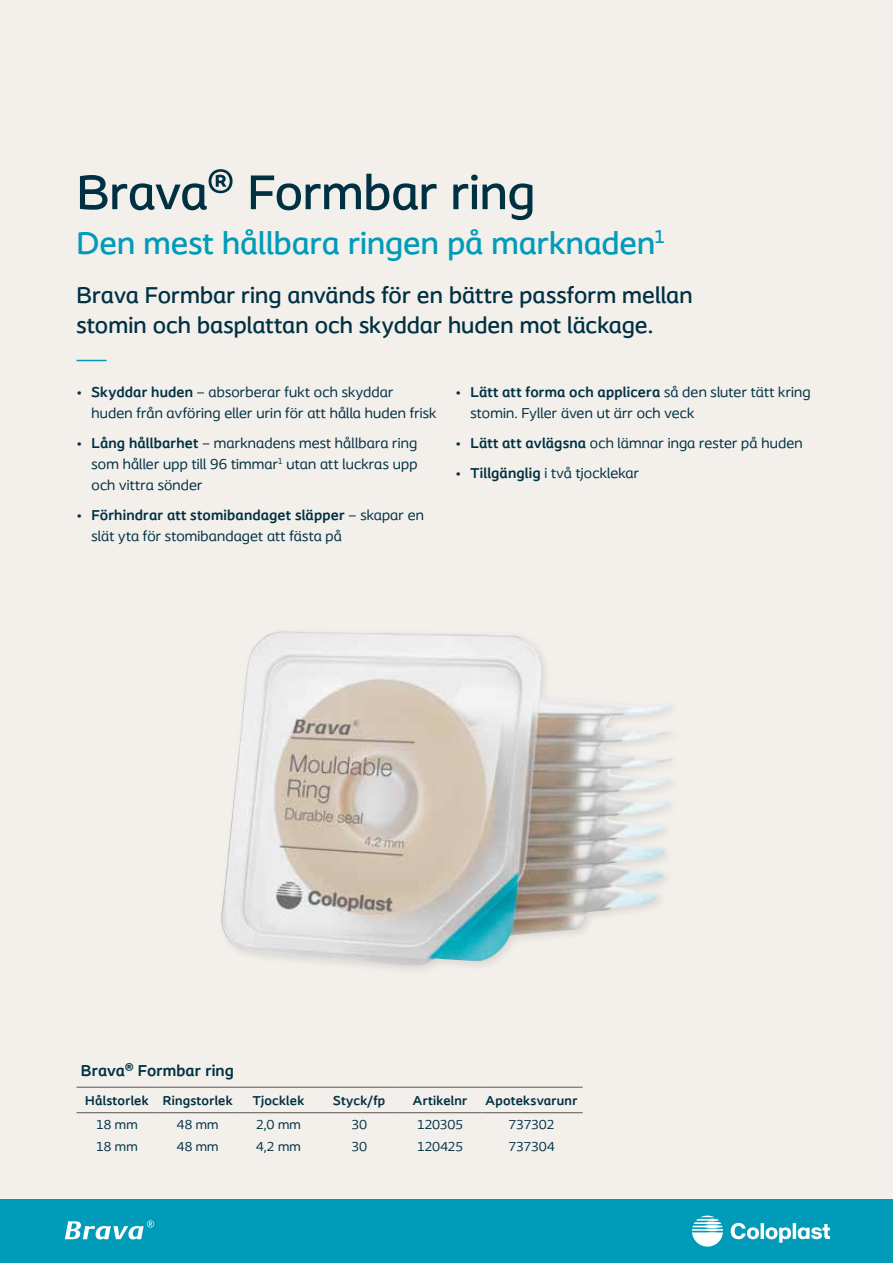
<style>
.page{position:relative;width:893px;height:1263px;background:#f3efeb}
.page>*{position:absolute;margin:0;border:0;box-sizing:border-box;transform-origin:0 0}
.t1{font:500 51px "Coloplast";letter-spacing:-.005em;color:#003143}
.t2{font:500 33px "Coloplast";color:#009bb9}
.t3{font:500 24px/30px "Coloplast";color:#003143}
.t4{font:700 16.5px "Coloplast";letter-spacing:.005em;color:#003143}
.t5{font:15px/21px "Coloplast";letter-spacing:.01em;color:#003143}
.t6{font:700 13.5px "Coloplast";letter-spacing:.015em;color:#003143}
.t7{font:13.5px "Coloplast";letter-spacing:.005em;color:#003143}
.s1{font-weight:700}
</style>
<div class="page">
<div style="left:0;top:1199px;width:893px;height:64px;background:#009bb9"></div>
<svg style="left:692px;top:1215px;width:31px;height:31px"></svg>
<svg style="left:731px;top:1223px;width:99px;height:20px"></svg>
<hr style="left:77px;top:360px;width:30px;height:1px;background:#009bb9">
<svg style="left:65px;top:1220px;width:89px;height:19px"></svg>
<hr style="left:77px;top:1087px;width:80px;height:1px;background:#575756">
<hr style="left:157px;top:1087px;width:81px;height:1px;background:#575756">
<hr style="left:238px;top:1087px;width:81px;height:1px;background:#575756">
<hr style="left:480px;top:1087px;width:103px;height:1px;background:#575756">
<hr style="left:400px;top:1087px;width:80px;height:1px;background:#575756">
<hr style="left:319px;top:1087px;width:81px;height:1px;background:#575756">
<hr style="left:77px;top:1112px;width:80px;height:1px;background:#575756">
<hr style="left:157px;top:1112px;width:81px;height:1px;background:#575756">
<hr style="left:238px;top:1112px;width:81px;height:1px;background:#575756">
<hr style="left:480px;top:1112px;width:103px;height:1px;background:#575756">
<hr style="left:400px;top:1112px;width:80px;height:1px;background:#575756">
<hr style="left:319px;top:1112px;width:81px;height:1px;background:#575756">
<img style="left:221px;top:639px;width:451px;height:327px">
<h1 class="t1" style="left:77px;top:162px;width:460px">Brava® Formbar ring</h1>
<h2 class="t2" style="left:77px;top:223px;width:590px">Den mest hållbara ringen på marknaden<sup>1</sup></h2>
<h3 class="t3" style="left:77px;top:280px;width:617px">Brava Formbar ring används för en bättre passform mellan stomin och basplattan och skyddar huden mot läckage.</h3>
<p class="t5" style="left:92px;top:382px;width:346px;text-indent:-15px">• <span class="s1">Skyddar huden</span> – absorberar fukt och skyddar huden från avföring eller urin för att hålla huden frisk</p>
<p class="t5" style="left:92px;top:433px;width:327px;text-align:justify;text-indent:-15px">• <span class="s1">Lång hållbarhet</span> – marknadens mest hållbara ring som håller upp till 96 timmar<sup>1</sup> utan att luckras upp och vittra sönder</p>
<p class="t5" style="left:92px;top:505px;width:334px;text-indent:-15px">• <span class="s1">Förhindrar att stomibandaget släpper</span> – skapar en slät yta för stomibandaget att fästa på</p>
<p class="t5" style="left:470px;top:382px;width:342px;text-indent:-15px">• <span class="s1">Lätt att forma och applicera</span> så den sluter tätt kring stomin. Fyller även ut ärr och veck</p>
<p class="t5" style="left:455px;top:433px;width:349px">• <span class="s1">Lätt att avlägsna</span> och lämnar inga rester på huden</p>
<p class="t5" style="left:455px;top:463px;width:185px">• <span class="s1">Tillgänglig</span> i två tjocklekar</p>
<p class="t4" style="left:81px;top:1060px;width:155px">Brava® Formbar ring</p>
<p class="t6" style="left:85px;top:1092px;width:149px">Hålstorlek Ringstorlek</p>
<p class="t6" style="left:253px;top:1092px;width:53px">Tjocklek</p>
<p class="t6" style="left:333px;top:1092px;width:54px">Styck/fp</p>
<p class="t6" style="left:413px;top:1092px;width:56px">Artikelnr</p>
<p class="t6" style="left:486px;top:1092px;width:93px">Apoteksvarunr</p>
<p class="t7" style="left:96px;top:1116px;width:43px">18 mm</p>
<p class="t7" style="left:177px;top:1116px;width:43px">48 mm</p>
<p class="t7" style="left:256px;top:1116px;width:46px">2,0 mm</p>
<p class="t7" style="left:351px;top:1116px;width:17px">30</p>
<p class="t7" style="left:417px;top:1116px;width:48px">120305</p>
<p class="t7" style="left:509px;top:1116px;width:47px">737302</p>
<p class="t7" style="left:96px;top:1138px;width:43px">18 mm</p>
<p class="t7" style="left:177px;top:1138px;width:43px">48 mm</p>
<p class="t7" style="left:256px;top:1138px;width:46px">4,2 mm</p>
<p class="t7" style="left:351px;top:1138px;width:17px">30</p>
<p class="t7" style="left:417px;top:1138px;width:48px">120425</p>
<p class="t7" style="left:508px;top:1138px;width:48px">737304</p>
</div>
